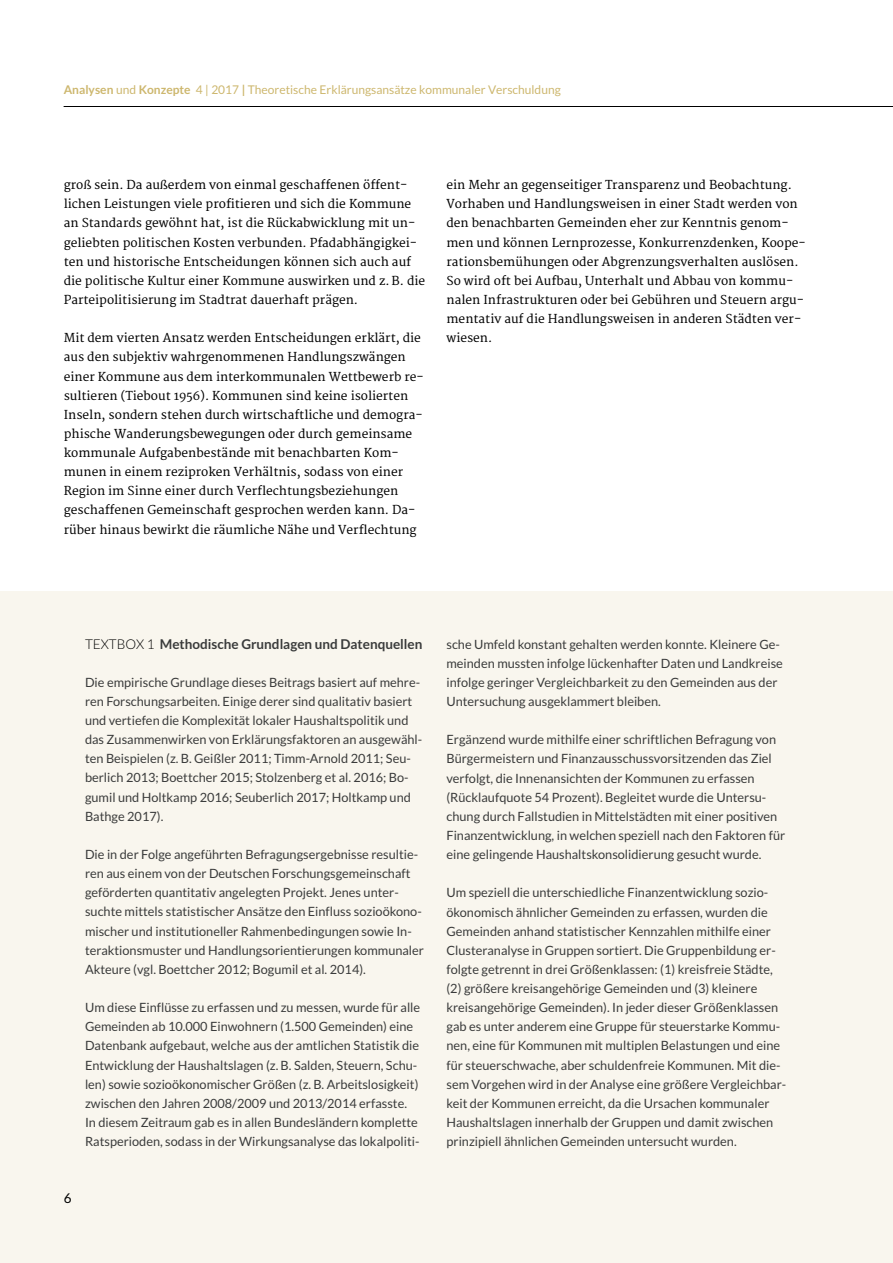
<style>
.page{position:relative;width:893px;height:1263px;background:#fff}
.page>*{position:absolute;margin:0;border:0;box-sizing:border-box;transform-origin:0 0}
.t1{font:700 13.5px "Lato";color:#3a3b3b}
.t2{font:13.5px "Lato";color:#000}
.t3{font:12.75px/19.2px "Lato";color:#3a3b3b}
.t4{font:12px/19.2px "Merriweather";color:#000}
.t5{font:12px "Lato";color:#cdb76e}
.s1{font-weight:700}
.s2{font-weight:300;color:#000}
</style>
<div class="page">
<hr style="left:64px;top:106px;width:829px;height:1px;background:#000">
<div style="left:0;top:591px;width:893px;height:672px;background:#f9f6ee"></div>
<p class="t5" style="left:64px;top:83px;width:499px"><span class="s1">Analysen</span> und <span class="s1">Konzepte</span> 4 | 2017 <span class="s1">|</span> Theoretische Erklärungsansätze kommunaler Verschuldung</p>
<p class="t4" style="left:64px;top:176px;width:363px">groß sein. Da außerdem von einmal geschaffenen öffent&shy;lichen Leistungen viele profitieren und sich die Kommune an Standards gewöhnt hat, ist die Rückabwicklung mit un&shy;geliebten politischen Kosten verbunden. Pfadabhängigkei&shy;ten und historische Entscheidungen können sich auch auf die politische Kultur einer Kommune auswirken und z. B. die Parteipolitisierung im Stadtrat dauerhaft prägen.</p>
<p class="t4" style="left:64px;top:329px;width:362px">Mit dem vierten Ansatz werden Entscheidungen erklärt, die aus den subjektiv wahrgenommenen Handlungszwängen einer Kommune aus dem interkommunalen Wettbewerb re&shy;sultieren (Tiebout 1956). Kommunen sind keine isolierten Inseln, sondern stehen durch wirtschaftliche und demogra&shy;phische Wanderungsbewegungen oder durch gemeinsame kommunale Aufgabenbestände mit benachbarten Kom&shy;munen in einem reziproken Verhältnis, sodass von einer Region im Sinne einer durch Verflechtungsbeziehungen geschaffenen Gemeinschaft gesprochen werden kann. Da&shy;rüber hinaus bewirkt die räumliche Nähe und Verflechtung</p>
<p class="t4" style="left:446px;top:176px;width:361px">ein Mehr an gegenseitiger Transparenz und Beobachtung.<br>Vorhaben und Handlungsweisen in einer Stadt werden von den benachbarten Gemeinden eher zur Kenntnis genom&shy;men und können Lernprozesse, Konkurrenzdenken, Koope&shy;rationsbemühungen oder Abgrenzungsverhalten auslösen.<br>So wird oft bei Aufbau, Unterhalt und Abbau von kommu&shy;nalen Infrastrukturen oder bei Gebühren und Steuern argu&shy;mentativ auf die Handlungsweisen in anderen Städten ver&shy;wiesen.</p>
<p class="t1" style="left:85px;top:636px;width:339px"><span class="s2">TEXTBOX 1</span> Methodische Grundlagen und Datenquellen</p>
<p class="t3" style="left:85px;top:672px;width:339px">Die empirische Grundlage dieses Beitrags basiert auf mehre&shy;ren Forschungsarbeiten. Einige derer sind qualitativ basiert und vertiefen die Komplexität lokaler Haushaltspolitik und das Zusammenwirken von Erklärungsfaktoren an ausgewähl&shy;ten Beispielen (z. B. Geißler 2011; Timm-Arnold 2011; Seu&shy;berlich 2013; Boettcher 2015; Stolzenberg et al. 2016; Bo&shy;gumil und Holtkamp 2016; Seuberlich 2017; Holtkamp und Bathge 2017).</p>
<p class="t3" style="left:85px;top:845px;width:340px">Die in der Folge angeführten Befragungsergebnisse resultie&shy;ren aus einem von der Deutschen Forschungsgemeinschaft geförderten quantitativ angelegten Projekt. Jenes unter&shy;suchte mittels statistischer Ansätze den Einfluss sozioökono&shy;mischer und institutioneller Rahmenbedingungen sowie In&shy;teraktionsmuster und Handlungsorientierungen kommunaler Akteure (vgl. Boettcher 2012; Bogumil et al. 2014).</p>
<p class="t3" style="left:85px;top:998px;width:337px">Um diese Einflüsse zu erfassen und zu messen, wurde für alle Gemeinden ab 10.000 Einwohnern (1.500 Gemeinden) eine Datenbank aufgebaut, welche aus der amtlichen Statistik die Entwicklung der Haushaltslagen (z. B. Salden, Steuern, Schu&shy;len) sowie sozioökonomischer Größen (z. B. Arbeitslosigkeit) zwischen den Jahren 2008/2009 und 2013/2014 erfasste.<br>In diesem Zeitraum gab es in allen Bundesländern komplette Ratsperioden, sodass in der Wirkungsanalyse das lokalpoliti-</p>
<p class="t2" style="left:64px;top:1191px;width:9px">6</p>
<p class="t3" style="left:446px;top:634px;width:338px">sche Umfeld konstant gehalten werden konnte. Kleinere Ge&shy;meinden mussten infolge lückenhafter Daten und Landkreise infolge geringer Vergleichbarkeit zu den Gemeinden aus der Untersuchung ausgeklammert bleiben.</p>
<p class="t3" style="left:446px;top:730px;width:340px">Ergänzend wurde mithilfe einer schriftlichen Befragung von Bürgermeistern und Finanzausschussvorsitzenden das Ziel verfolgt, die Innenansichten der Kommunen zu erfassen (Rücklaufquote 54 Prozent). Begleitet wurde die Untersu&shy;chung durch Fallstudien in Mittelstädten mit einer positiven Finanzentwicklung, in welchen speziell nach den Faktoren für eine gelingende Haushaltskonsolidierung gesucht wurde.</p>
<p class="t3" style="left:446px;top:883px;width:341px">Um speziell die unterschiedliche Finanzentwicklung sozio&shy;ökonomisch ähnlicher Gemeinden zu erfassen, wurden die Gemeinden anhand statistischer Kennzahlen mithilfe einer Clusteranalyse in Gruppen sortiert. Die Gruppenbildung er&shy;folgte getrennt in drei Größenklassen: (1) kreisfreie Städte, (2) größere kreisangehörige Gemeinden und (3) kleinere kreisangehörige Gemeinden). In jeder dieser Größenklassen gab es unter anderem eine Gruppe für steuerstarke Kommu&shy;nen, eine für Kommunen mit multiplen Belastungen und eine für steuerschwache, aber schuldenfreie Kommunen. Mit die&shy;sem Vorgehen wird in der Analyse eine größere Vergleichbar&shy;keit der Kommunen erreicht, da die Ursachen kommunaler Haushaltslagen innerhalb der Gruppen und damit zwischen prinzipiell ähnlichen Gemeinden untersucht wurden.</p>
</div>
